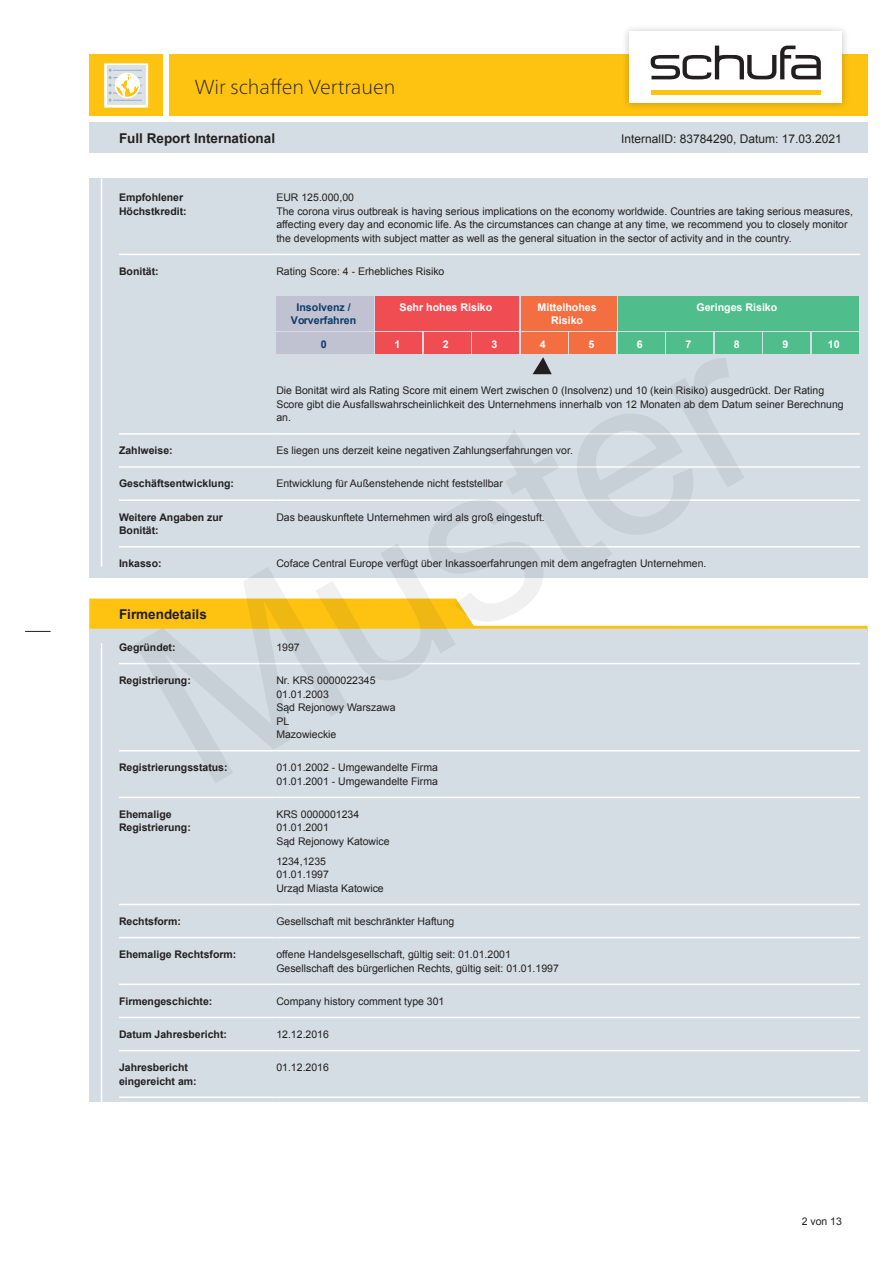
<style>
.page{position:relative;width:893px;height:1263px;background:#fff}
.page>*{position:absolute;margin:0;border:0;box-sizing:border-box;transform-origin:0 0}
.t1{font:225px "Arial";color:#231f20}
.t2{font:100 20.25px "Frutiger Neue LT Pro";color:#231f20}
.t3{font:700 13.5px "Arial";color:#231f20}
.t4{font:12px "Arial";color:#231f20}
.t5{font:700 10.65px/12.8px "Arial";color:#fff;text-align:center}
.t6{font:700 10.65px/12.8px "Arial";color:#0c3b67;text-align:center}
.t7{font:10.5px/13.5px "Arial";color:#231f20}
.t8{font:700 10.5px/13.5px "Arial";color:#231f20}
</style>
<div class="page">
<div style="left:89px;top:122px;width:778px;height:31px;background:#d3dde3"></div>
<div style="left:89px;top:55px;width:74px;height:61px;background:#fec210"></div>
<div style="left:169px;top:55px;width:698px;height:61px;background:#fec210"></div>
<div style="left:622px;top:24px;width:227px;height:87px;background:#231f20;opacity:.25"></div>
<div style="left:629px;top:31px;width:213px;height:72px;background:#fff"></div>
<div style="left:651px;top:90px;width:170px;height:5px;background:#fec210"></div>
<svg style="left:651px;top:46px;width:170px;height:33px"></svg>
<div style="left:107px;top:66px;width:39px;height:39px;background:#dae2e7"></div>
<svg style="left:109px;top:69px;width:33px;height:33px"></svg>
<div style="left:104px;top:63px;width:44px;height:45px;border:2px solid #fff"></div>
<svg style="left:25px;top:631px;width:26px;height:1px"></svg>
<div style="left:89px;top:179px;width:778px;height:399px;background:#d3dde3"></div>
<hr style="left:101px;top:179px;width:1px;height:388px;background:#fff">
<hr style="left:119px;top:254px;width:157px;height:1px;background:#fff">
<hr style="left:276px;top:254px;width:584px;height:1px;background:#fff">
<hr style="left:119px;top:433px;width:157px;height:2px;background:#fff">
<hr style="left:276px;top:433px;width:584px;height:2px;background:#fff">
<hr style="left:119px;top:466px;width:157px;height:2px;background:#fff">
<hr style="left:276px;top:466px;width:584px;height:2px;background:#fff">
<hr style="left:119px;top:499px;width:157px;height:2px;background:#fff">
<hr style="left:276px;top:499px;width:584px;height:2px;background:#fff">
<hr style="left:119px;top:546px;width:157px;height:2px;background:#fff">
<hr style="left:276px;top:546px;width:584px;height:2px;background:#fff">
<div style="left:276px;top:296px;width:98px;height:35px;background:#c0c1d1"></div>
<div style="left:375px;top:296px;width:144px;height:35px;background:#ef4d52"></div>
<div style="left:521px;top:296px;width:95px;height:35px;background:#f36f42"></div>
<div style="left:618px;top:296px;width:241px;height:35px;background:#4fbd8c"></div>
<div style="left:276px;top:332px;width:98px;height:22px;background:#c0c1d1"></div>
<div style="left:375px;top:332px;width:47px;height:22px;background:#ef4d52"></div>
<div style="left:424px;top:332px;width:47px;height:22px;background:#ef4d52"></div>
<div style="left:472px;top:332px;width:47px;height:22px;background:#ef4d52"></div>
<div style="left:521px;top:332px;width:47px;height:22px;background:#f36f42"></div>
<div style="left:569px;top:332px;width:47px;height:22px;background:#f36f42"></div>
<div style="left:618px;top:332px;width:47px;height:22px;background:#4fbd8c"></div>
<div style="left:666px;top:332px;width:47px;height:22px;background:#4fbd8c"></div>
<div style="left:715px;top:332px;width:47px;height:22px;background:#4fbd8c"></div>
<div style="left:763px;top:332px;width:47px;height:22px;background:#4fbd8c"></div>
<div style="left:812px;top:332px;width:47px;height:22px;background:#4fbd8c"></div>
<div style="left:89px;top:628px;width:778px;height:474px;background:#d3dde3"></div>
<hr style="left:101px;top:643px;width:1px;height:470px;background:#fff">
<svg style="left:89px;top:598px;width:778px;height:31px"></svg>
<hr style="left:119px;top:663px;width:157px;height:1px;background:#fff">
<hr style="left:276px;top:663px;width:584px;height:1px;background:#fff">
<hr style="left:119px;top:750px;width:157px;height:1px;background:#fff">
<hr style="left:276px;top:750px;width:584px;height:1px;background:#fff">
<hr style="left:119px;top:797px;width:157px;height:1px;background:#fff">
<hr style="left:276px;top:797px;width:584px;height:1px;background:#fff">
<hr style="left:119px;top:904px;width:157px;height:1px;background:#fff">
<hr style="left:276px;top:904px;width:584px;height:1px;background:#fff">
<hr style="left:119px;top:937px;width:157px;height:1px;background:#fff">
<hr style="left:276px;top:937px;width:584px;height:1px;background:#fff">
<hr style="left:119px;top:983px;width:157px;height:2px;background:#fff">
<hr style="left:276px;top:983px;width:584px;height:2px;background:#fff">
<hr style="left:119px;top:1017px;width:157px;height:1px;background:#fff">
<hr style="left:276px;top:1017px;width:584px;height:1px;background:#fff">
<hr style="left:119px;top:1050px;width:157px;height:1px;background:#fff">
<hr style="left:276px;top:1050px;width:584px;height:1px;background:#fff">
<hr style="left:119px;top:1096px;width:157px;height:2px;background:#fff">
<hr style="left:276px;top:1096px;width:584px;height:2px;background:#fff">
<svg style="left:533px;top:357px;width:19px;height:17px"></svg>
<h2 class="t2" style="left:195px;top:75px;width:202px">Wir schaffen Vertrauen</h2>
<p class="t3" style="left:119px;top:129px;width:158px">Full Report International</p>
<p class="t4" style="left:621px;top:131px;width:222px">InternalID: 83784290, Datum: 17.03.2021</p>
<p class="t8" style="left:119px;top:191px;width:69px">Empfohlener<br>Höchstkredit:</p>
<p class="t7" style="left:276px;top:191px;width:578px">EUR 125.000,00<br>The corona virus outbreak is having serious implications on the economy worldwide. Countries are taking serious measures, affecting every day and economic life. As the circumstances can change at any time, we recommend you to closely monitor the developments with subject matter as well as the general situation in the sector of activity and in the country.</p>
<p class="t8" style="left:119px;top:265px;width:41px">Bonität:</p>
<p class="t7" style="left:276px;top:264px;width:170px">Rating Score: 4 - Erhebliches Risiko</p>
<p class="t6" style="left:291px;top:302px;width:67px">Insolvenz /<br>Vorverfahren</p>
<p class="t5" style="left:400px;top:302px;width:94px">Sehr hohes Risiko</p>
<p class="t5" style="left:538px;top:302px;width:61px">Mittelhohes<br>Risiko</p>
<p class="t5" style="left:696px;top:302px;width:82px">Geringes Risiko</p>
<p class="t6" style="left:321px;top:338px;width:7px">0</p>
<p class="t5" style="left:394px;top:338px;width:7px">1</p>
<p class="t5" style="left:443px;top:338px;width:7px">2</p>
<p class="t5" style="left:491px;top:338px;width:7px">3</p>
<p class="t5" style="left:540px;top:338px;width:7px">4</p>
<p class="t5" style="left:588px;top:338px;width:7px">5</p>
<p class="t5" style="left:637px;top:338px;width:7px">6</p>
<p class="t5" style="left:685px;top:338px;width:7px">7</p>
<p class="t5" style="left:734px;top:338px;width:7px">8</p>
<p class="t5" style="left:782px;top:338px;width:7px">9</p>
<p class="t5" style="left:828px;top:338px;width:13px">10</p>
<p class="t7" style="left:276px;top:384px;width:569px">Die Bonität wird als Rating Score mit einem Wert zwischen 0 (Insolvenz) und 10 (kein Risiko) ausgedrückt. Der Rating<br>Score gibt die Ausfallswahrscheinlichkeit des Unternehmens innerhalb von 12 Monaten ab dem Datum seiner Berechnung an.</p>
<p class="t8" style="left:119px;top:444px;width:55px">Zahlweise:</p>
<p class="t7" style="left:276px;top:444px;width:298px">Es liegen uns derzeit keine negativen Zahlungserfahrungen vor.</p>
<p class="t8" style="left:119px;top:477px;width:116px">Geschäftsentwicklung:</p>
<p class="t7" style="left:276px;top:477px;width:228px">Entwicklung für Außenstehende nicht feststellbar</p>
<p class="t8" style="left:119px;top:510px;width:105px">Weitere Angaben zur<br>Bonität:</p>
<p class="t7" style="left:276px;top:510px;width:270px">Das beauskunftete Unternehmen wird als groß eingestuft.</p>
<p class="t8" style="left:119px;top:557px;width:44px">Inkasso:</p>
<p class="t7" style="left:276px;top:557px;width:432px">Coface Central Europe verfügt über Inkassoerfahrungen mit dem angefragten Unternehmen.</p>
<p class="t3" style="left:119px;top:605px;width:89px">Firmendetails</p>
<p class="t8" style="left:119px;top:641px;width:58px">Gegründet:</p>
<p class="t7" style="left:276px;top:640px;width:25px">1997</p>
<p class="t8" style="left:119px;top:674px;width:73px">Registrierung:</p>
<p class="t7" style="left:276px;top:674px;width:121px">Nr. KRS 0000022345<br>01.01.2003<br>Sąd Rejonowy Warszawa<br>PL<br>Mazowieckie</p>
<p class="t8" style="left:119px;top:761px;width:110px">Registrierungsstatus:</p>
<p class="t7" style="left:276px;top:761px;width:163px">01.01.2002 - Umgewandelte Firma<br>01.01.2001 - Umgewandelte Firma</p>
<p class="t8" style="left:119px;top:808px;width:73px">Ehemalige<br>Registrierung:</p>
<p class="t7" style="left:276px;top:807px;width:115px">KRS 0000001234<br>01.01.2001<br>Sąd Rejonowy Katowice</p>
<p class="t7" style="left:276px;top:854px;width:109px">1234,1235<br>01.01.1997<br>Urząd Miasta Katowice</p>
<p class="t8" style="left:119px;top:915px;width:63px">Rechtsform:</p>
<p class="t7" style="left:276px;top:914px;width:179px">Gesellschaft mit beschränkter Haftung</p>
<p class="t8" style="left:119px;top:948px;width:119px">Ehemalige Rechtsform:</p>
<p class="t7" style="left:276px;top:948px;width:284px">offene Handelsgesellschaft, gültig seit: 01.01.2001<br>Gesellschaft des bürgerlichen Rechts, gültig seit: 01.01.1997</p>
<p class="t8" style="left:119px;top:995px;width:95px">Firmengeschichte:</p>
<p class="t7" style="left:276px;top:994px;width:170px">Company history comment type 301</p>
<p class="t8" style="left:119px;top:1028px;width:109px">Datum Jahresbericht:</p>
<p class="t7" style="left:276px;top:1027px;width:54px">12.12.2016</p>
<p class="t8" style="left:119px;top:1061px;width:79px">Jahresbericht eingereicht am:</p>
<p class="t7" style="left:276px;top:1061px;width:54px">01.12.2016</p>
<h1 class="t1" style="left:88px;top:595px;width:670px;rotate:-30deg">Muster</h1>
<p class="t7" style="left:802px;top:1214px;width:42px">2 von 13</p>
</div>
